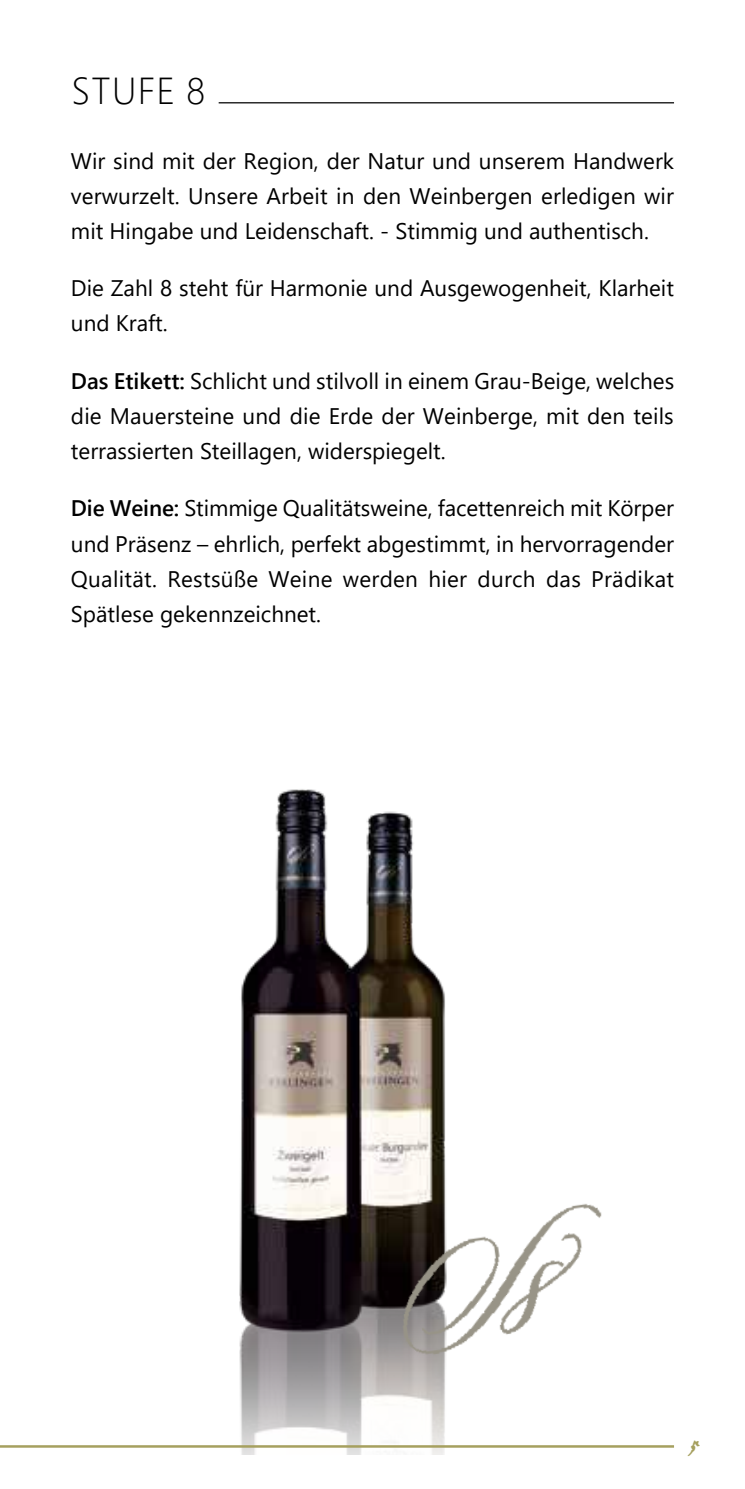
<style>
.page{position:relative;width:745px;height:1489px;background:#fff}
.page>*{position:absolute;margin:0;border:0;box-sizing:border-box;transform-origin:0 0}
.t1{font:45px "P22 Broadwindsor";color:#a6a05f}
.t2{font:300 37.5px "Segoe UI";letter-spacing:.035em;color:#000}
.t3{font:22.5px/35px "Segoe UI";color:#000;text-align:justify}
.s1{font-weight:600}
</style>
<div class="page">
<hr style="left:218px;top:102px;width:455px;height:1px;background:#000">
<img style="left:230px;top:789px;width:227px;height:665px">
<hr style="left:0;top:1444px;width:673px;height:3px;background:#a6a05f">
<img style="left:375px;top:1158px;width:227px;height:244px">
<h2 class="t2" style="left:72px;top:55px;width:135px">STUFE 8</h2>
<p class="t3" style="left:71px;top:141px;width:604px">Wir sind mit der Region, der Natur und unserem Handwerk verwurzelt. Unsere Arbeit in den Weinbergen erledigen wir mit Hingabe und Leidenschaft. - Stimmig und authentisch.</p>
<p class="t3" style="left:71px;top:269px;width:604px">Die Zahl 8 steht für Harmonie und Ausgewogenheit, Klarheit und Kraft.</p>
<p class="t3" style="left:71px;top:361px;width:604px"><span class="s1">Das Etikett:</span> Schlicht und stilvoll in einem Grau-Beige, welches die Mauersteine und die Erde der Weinberge, mit den teils terrassierten Steillagen, widerspiegelt.</p>
<p class="t3" style="left:71px;top:489px;width:604px"><span class="s1">Die Weine:</span> Stimmige Qualitätsweine, facettenreich mit Körper und Präsenz – ehrlich, perfekt abgestimmt, in hervorragender Qualität. Restsüße Weine werden hier durch das Prädikat Spätlese gekennzeichnet.</p>
<h1 class="t1" style="left:689px;top:1409px;width:12px">5</h1>
</div>
